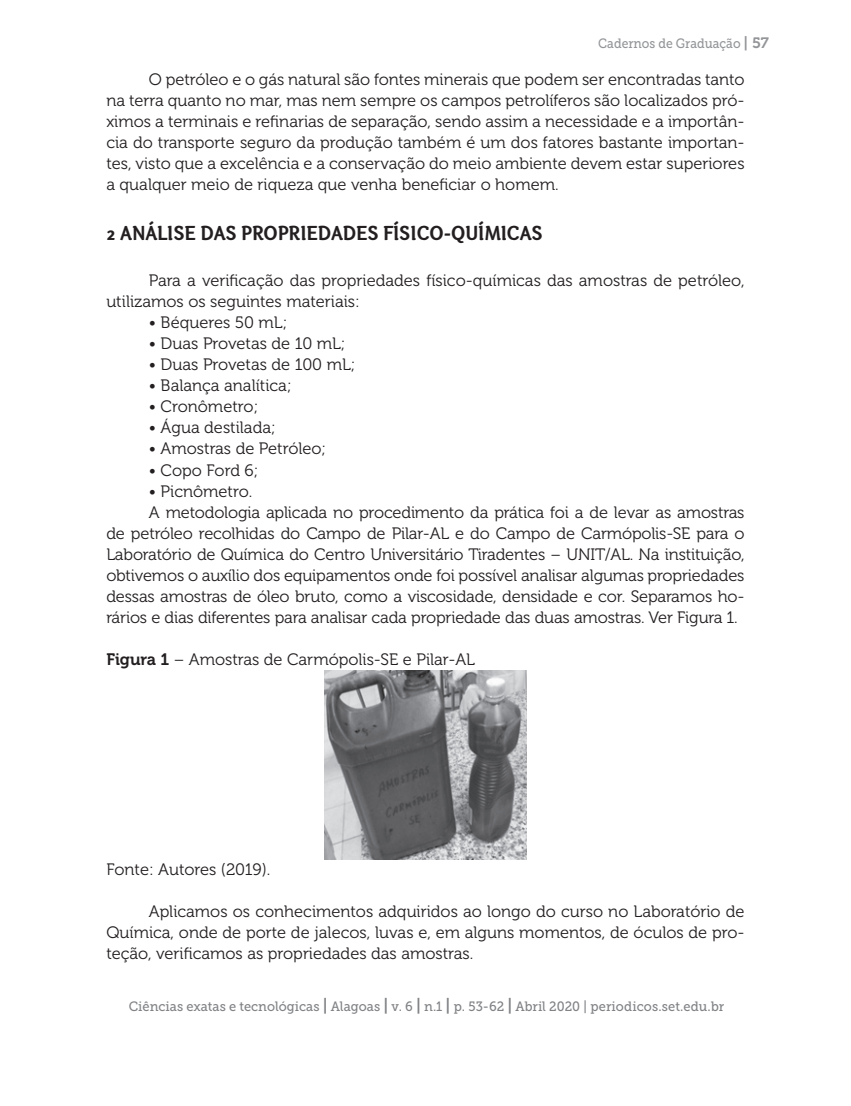
<style>
.page{position:relative;width:851px;height:1106px;background:#fff}
.page>*{position:absolute;margin:0;border:0;box-sizing:border-box;transform-origin:0 0}
.t1{font:21px "Otari Bold Limited";color:#231f20}
.t2{font:16.5px/21px "Museo 300";letter-spacing:-.01em;color:#231f20;text-align:justify}
.t3{font:13.5px "Museo Slab 500";color:#808285;scale:.95 1}
.t4{font:13.5px "Museo Slab 500";color:#939598;scale:.9 1}
.s1{font-family:"Museo 700";font-size:15px}
.s2{font-family:"Museo 700"}
.s3{font-family:"Museo 700";font-size:16.5px}
</style>
<div class="page">
<img style="left:324px;top:670px;width:202px;height:189px">
<p class="t4" style="left:598px;top:36px;width:191px">Cadernos de Graduação <span class="s1">| 57</span></p>
<p class="t2" style="left:106px;top:69px;width:639px;text-indent:43px">O petróleo e o gás natural são fontes minerais que podem ser encontradas tanto na terra quanto no mar, mas nem sempre os campos petrolíferos são localizados pró&shy;ximos a terminais e refinarias de separação, sendo assim a necessidade e a importân&shy;cia do transporte seguro da produção também é um dos fatores bastante importan&shy;tes, visto que a excelência e a conservação do meio ambiente devem estar superiores a qualquer meio de riqueza que venha beneficiar o homem.</p>
<p class="t1" style="left:106px;top:220px;width:437px">2 ANÁLISE DAS PROPRIEDADES FÍSICO-QUÍMICAS</p>
<p class="t2" style="left:106px;top:270px;width:639px;text-indent:43px">Para a verificação das propriedades físico-químicas das amostras de petróleo, utilizamos os seguintes materiais:</p>
<p class="t2" style="left:149px;top:312px;width:140px">• Béqueres 50 mL;</p>
<p class="t2" style="left:149px;top:333px;width:198px">• Duas Provetas de 10 mL;</p>
<p class="t2" style="left:149px;top:354px;width:208px">• Duas Provetas de 100 mL;</p>
<p class="t2" style="left:149px;top:375px;width:144px">• Balança analítica;</p>
<p class="t2" style="left:149px;top:396px;width:111px">• Cronômetro;</p>
<p class="t2" style="left:149px;top:417px;width:128px">• Água destilada;</p>
<p class="t2" style="left:149px;top:438px;width:179px">• Amostras de Petróleo;</p>
<p class="t2" style="left:149px;top:459px;width:111px">• Copo Ford 6;</p>
<p class="t2" style="left:149px;top:480px;width:105px">• Picnômetro.</p>
<p class="t2" style="left:149px;top:501px;width:597px">A metodologia aplicada no procedimento da prática foi a de levar as amostras</p>
<p class="t2" style="left:106px;top:522px;width:639px">de petróleo recolhidas do Campo de Pilar-AL e do Campo de Carmópolis-SE para o</p>
<p class="t2" style="left:106px;top:543px;width:639px">Laboratório de Química do Centro Universitário Tiradentes – UNIT/AL. Na instituição,</p>
<p class="t2" style="left:106px;top:564px;width:639px">obtivemos o auxílio dos equipamentos onde foi possível analisar algumas propriedades</p>
<p class="t2" style="left:106px;top:585px;width:639px">dessas amostras de óleo bruto, como a viscosidade, densidade e cor. Separamos ho-</p>
<p class="t2" style="left:106px;top:607px;width:633px">rários e dias diferentes para analisar cada propriedade das duas amostras. Ver Figura 1.</p>
<p class="t2" style="left:106px;top:648px;width:370px"><span class="s2">Figura 1</span> – Amostras de Carmópolis-SE e Pilar-AL</p>
<p class="t2" style="left:106px;top:858px;width:166px">Fonte: Autores (2019).</p>
<p class="t2" style="left:106px;top:900px;width:639px;text-indent:43px">Aplicamos os conhecimentos adquiridos ao longo do curso no Laboratório de Química, onde de porte de jalecos, luvas e, em alguns momentos, de óculos de pro&shy;teção, verificamos as propriedades das amostras.</p>
<p class="t3" style="left:129px;top:999px;width:628px">Ciências exatas e tecnológicas <span class="s3">|</span> Alagoas <span class="s3">|</span> v. 6 <span class="s3">|</span> n.1 <span class="s3">|</span> p. 53-62 <span class="s3">|</span> Abril 2020 | periodicos.set.edu.br</p>
</div>
